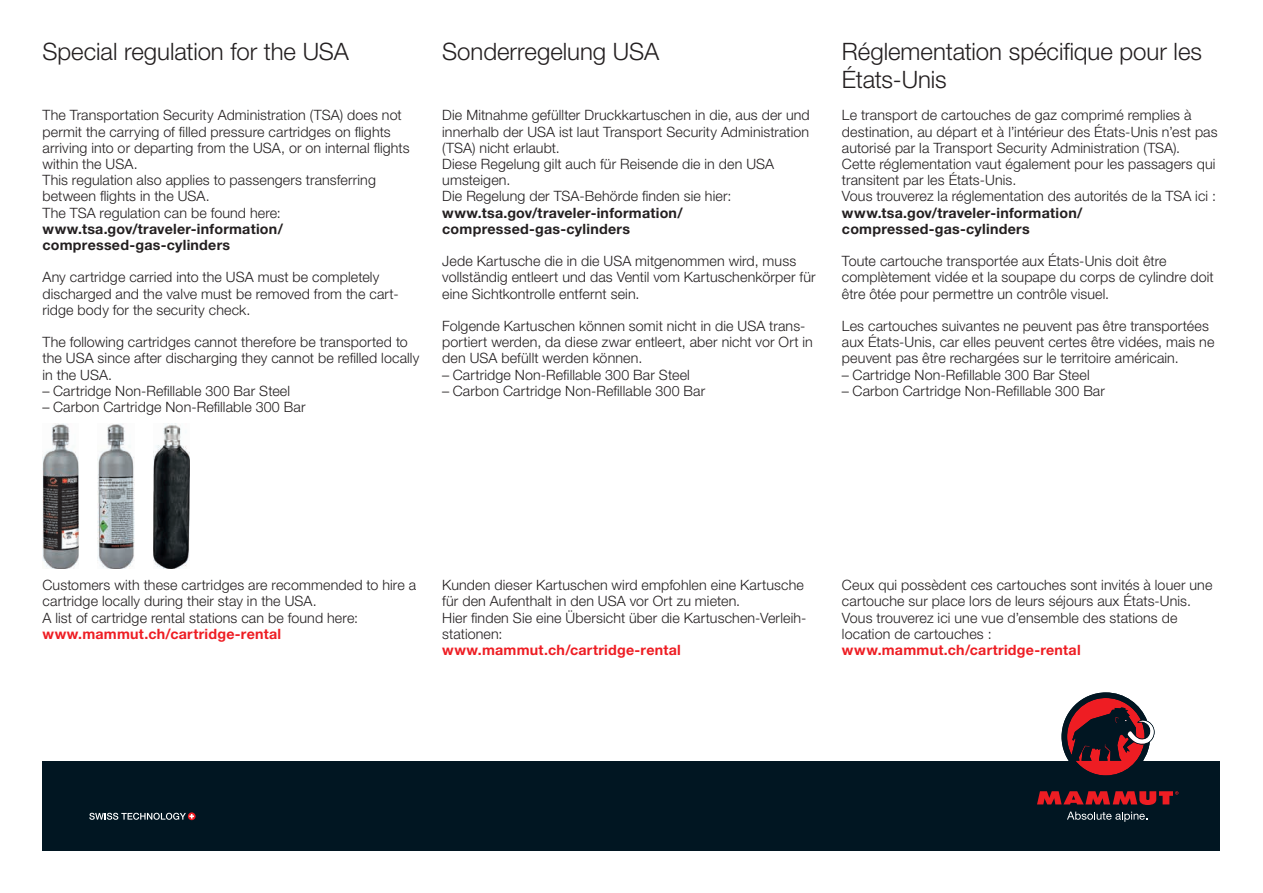
<style>
.page{position:relative;width:1263px;height:893px;background:#fff}
.page>*{position:absolute;margin:0;border:0;box-sizing:border-box;transform-origin:0 0}
.Intro_16_black{font:300 24px/28.3px "Helvetica Neue LT Std";letter-spacing:-.005em;color:#231f20}
.copy_9_5_black{font:300 14.25px/16.2px "Helvetica Neue LT Std";letter-spacing:.01em;color:#231f20}
.copy_9_5_black-2{font:700 14.25px/16.2px "Helvetica Neue LT Std";letter-spacing:.015em;color:#231f20}
.copy_9_5_black-3{font:700 14.25px "Helvetica Neue LT Std";letter-spacing:.015em;color:#ee1d23}
.s1{font-weight:300}
</style>
<div class="page">
<img style="left:43px;top:424px;width:36px;height:145px">
<img style="left:98px;top:424px;width:36px;height:145px">
<img style="left:153px;top:424px;width:37px;height:145px">
<div style="left:43px;top:761px;width:1177px;height:89px;background:#011622"></div>
<svg style="left:1037px;top:791px;width:141px;height:14px"></svg>
<svg style="left:1067px;top:812px;width:80px;height:10px"></svg>
<svg style="left:1061px;top:692px;width:93px;height:84px"></svg>
<svg style="left:188px;top:812px;width:8px;height:8px"></svg>
<svg style="left:89px;top:813px;width:105px;height:7px"></svg>
<p class="Intro_16_black" style="left:43px;top:36px;width:308px">Special regulation for the USA</p>
<p class="copy_9_5_black" style="left:43px;top:107px;width:369px">The Transportation Security Administration (TSA) does not permit the carrying of filled pressure cartridges on flights arriving into or departing from the USA, or on internal flights within the USA.</p>
<p class="copy_9_5_black" style="left:43px;top:172px;width:335px">This regulation also applies to passengers transferring between flights in the USA.</p>
<p class="copy_9_5_black-2" style="left:43px;top:204px;width:242px"><span class="s1">The TSA regulation can be found here: </span>www.tsa.gov/traveler-information/ compressed-gas-cylinders</p>
<p class="copy_9_5_black" style="left:43px;top:269px;width:356px">Any cartridge carried into the USA must be completely discharged and the valve must be removed from the cart&shy;ridge body for the security check.</p>
<p class="copy_9_5_black" style="left:43px;top:334px;width:378px">The following cartridges cannot therefore be transported to the USA since after discharging they cannot be refilled locally in the USA.</p>
<p class="copy_9_5_black" style="left:43px;top:382px;width:249px">– Cartridge Non-Refillable 300 Bar Steel</p>
<p class="copy_9_5_black" style="left:43px;top:399px;width:264px">– Carbon Cartridge Non-Refillable 300 Bar</p>
<p class="Intro_16_black" style="left:442px;top:36px;width:218px">Sonderregelung USA</p>
<p class="copy_9_5_black" style="left:442px;top:107px;width:369px;text-align:justify">Die Mitnahme gefüllter Druckkartuschen in die, aus der und innerhalb der USA ist laut Transport Security Administration (TSA) nicht erlaubt.</p>
<p class="copy_9_5_black" style="left:442px;top:156px;width:333px">Diese Regelung gilt auch für Reisende die in den USA umsteigen.</p>
<p class="copy_9_5_black-2" style="left:442px;top:188px;width:291px"><span class="s1">Die Regelung der TSA-Behörde finden sie hier: </span>www.tsa.gov/traveler-information/ compressed-gas-cylinders</p>
<p class="copy_9_5_black" style="left:442px;top:253px;width:375px">Jede Kartusche die in die USA mitgenommen wird, muss vollständig entleert und das Ventil vom Kartuschenkörper für eine Sichtkontrolle entfernt sein.</p>
<p class="copy_9_5_black" style="left:442px;top:318px;width:372px">Folgende Kartuschen können somit nicht in die USA trans&shy;portiert werden, da diese zwar entleert, aber nicht vor Ort in den USA befüllt werden können.</p>
<p class="copy_9_5_black" style="left:442px;top:366px;width:249px">– Cartridge Non-Refillable 300 Bar Steel</p>
<p class="copy_9_5_black" style="left:442px;top:382px;width:264px">– Carbon Cartridge Non-Refillable 300 Bar</p>
<p class="Intro_16_black" style="left:842px;top:36px;width:362px">Réglementation spécifique pour les<br>États-Unis</p>
<p class="copy_9_5_black" style="left:842px;top:107px;width:377px">Le transport de cartouches de gaz comprimé remplies à destination, au départ et à l’intérieur des États-Unis n’est pas autorisé par la Transport Security Administration (TSA).</p>
<p class="copy_9_5_black" style="left:842px;top:156px;width:375px">Cette réglementation vaut également pour les passagers qui transitent par les États-Unis.</p>
<p class="copy_9_5_black-2" style="left:842px;top:188px;width:376px"><span class="s1">Vous trouverez la réglementation des autorités de la TSA ici : </span>www.tsa.gov/traveler-information/ compressed-gas-cylinders</p>
<p class="copy_9_5_black" style="left:842px;top:253px;width:373px">Toute cartouche transportée aux États-Unis doit être complètement vidée et la soupape du corps de cylindre doit être ôtée pour permettre un contrôle visuel.</p>
<p class="copy_9_5_black" style="left:842px;top:318px;width:374px">Les cartouches suivantes ne peuvent pas être transportées aux États-Unis, car elles peuvent certes être vidées, mais ne peuvent pas être rechargées sur le territoire américain.</p>
<p class="copy_9_5_black" style="left:842px;top:366px;width:249px">– Cartridge Non-Refillable 300 Bar Steel</p>
<p class="copy_9_5_black" style="left:842px;top:382px;width:264px">– Carbon Cartridge Non-Refillable 300 Bar</p>
<p class="copy_9_5_black" style="left:43px;top:577px;width:375px">Customers with these cartridges are recommended to hire a cartridge locally during their stay in the USA.</p>
<p class="copy_9_5_black" style="left:43px;top:609px;width:317px">A list of cartridge rental stations can be found here:</p>
<p class="copy_9_5_black-3" style="left:43px;top:625px;width:240px">www.mammut.ch/cartridge-rental</p>
<p class="copy_9_5_black" style="left:442px;top:577px;width:363px">Kunden dieser Kartuschen wird empfohlen eine Kartusche für den Aufenthalt in den USA vor Ort zu mieten.</p>
<p class="copy_9_5_black" style="left:442px;top:609px;width:364px">Hier finden Sie eine Übersicht über die Kartuschen-Verleih&shy;stationen:</p>
<p class="copy_9_5_black-3" style="left:442px;top:641px;width:240px">www.mammut.ch/cartridge-rental</p>
<p class="copy_9_5_black" style="left:842px;top:577px;width:372px">Ceux qui possèdent ces cartouches sont invités à louer une cartouche sur place lors de leurs séjours aux États-Unis.</p>
<p class="copy_9_5_black" style="left:842px;top:609px;width:337px">Vous trouverez ici une vue d’ensemble des stations de location de cartouches :</p>
<p class="copy_9_5_black-3" style="left:842px;top:641px;width:240px">www.mammut.ch/cartridge-rental</p>
</div>
